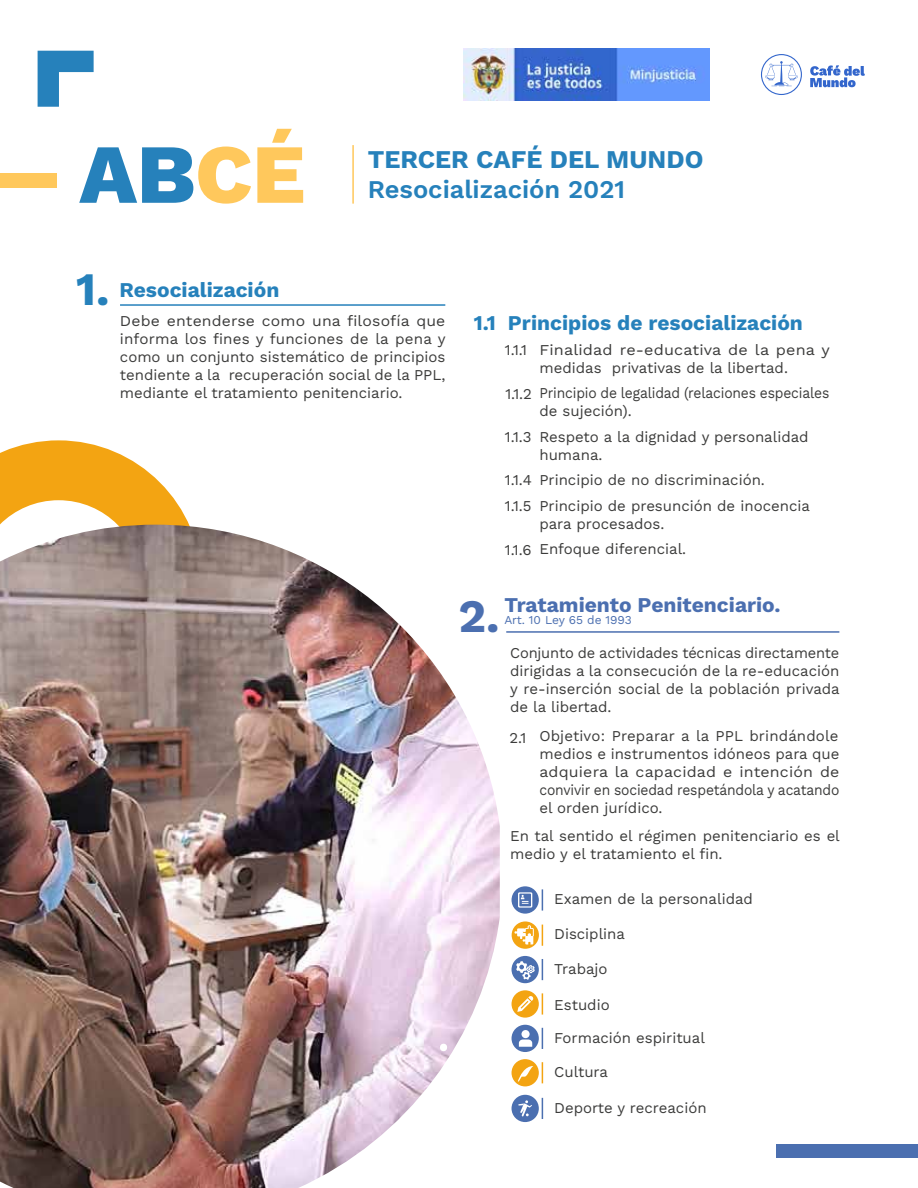
<style>
.page{position:relative;width:918px;height:1188px;background:#fff}
.page>*{position:absolute;margin:0;border:0;box-sizing:border-box;transform-origin:0 0}
.t1{font:800 84px "Work Sans";color:#2681bb}
.t2{font:600 25.5px "Work Sans";color:#2681bb}
.t3{font:700 25.5px "Work Sans";color:#2681bb}
.t4{font:700 21px "Work Sans";color:#2681bb}
.t5{font:700 21px "Work Sans";color:#4b6fb0}
.t6{font:15px/18px "Work Sans";color:#3c3c3b}
.t7{font:15px/18px "Work Sans";color:#3c3c3b;text-align:justify;scale:1.05 1}
.t8{font:15px/18px "Work Sans";color:#3c3c3b;scale:1.08 1}
.t9{font:15px/18px "Work Sans";color:#3c3c3b;scale:.92 1}
.t10{font:12px "Work Sans";color:#4b6fb0}
.s1{color:#ffc85c}
.s2{font-size:46.5px}
</style>
<div class="page">
<div style="left:512px;top:886px;width:27px;height:28px;background:#4b6fb0;border-radius:50%"></div>
<svg style="left:0;top:440px;width:189px;height:85px;fill:#f3a412"></svg>
<img style="left:463px;top:49px;width:247px;height:51px">
<div style="left:0;top:173px;width:56px;height:15px;background:#ffc85c"></div>
<div style="left:777px;top:1144px;width:141px;height:14px;background:#4b6fb0"></div>
<svg style="left:38px;top:51px;width:56px;height:56px"></svg>
<hr style="left:352px;top:145px;width:2px;height:59px;background:#ffc85c">
<hr style="left:120px;top:304px;width:325px;height:2px;background:#2681bb">
<hr style="left:506px;top:631px;width:333px;height:2px;background:#4b6fb0">
<img style="left:0;top:525px;width:500px;height:663px">
<svg style="left:518px;top:892px;width:14px;height:16px"></svg>
<svg style="left:542px;top:889px;width:1px;height:22px"></svg>
<svg style="left:512px;top:921px;width:27px;height:28px"></svg>
<svg style="left:542px;top:925px;width:1px;height:21px"></svg>
<div style="left:512px;top:956px;width:27px;height:27px;background:#4b6fb0;border-radius:50%"></div>
<svg style="left:542px;top:959px;width:1px;height:21px"></svg>
<div style="left:512px;top:990px;width:27px;height:28px;background:#f3a412;border-radius:50%"></div>
<svg style="left:542px;top:993px;width:1px;height:22px"></svg>
<div style="left:512px;top:1025px;width:27px;height:27px;background:#4b6fb0;border-radius:50%"></div>
<svg style="left:542px;top:1028px;width:1px;height:21px"></svg>
<div style="left:512px;top:1059px;width:27px;height:27px;background:#f3a412;border-radius:50%"></div>
<svg style="left:542px;top:1062px;width:1px;height:21px"></svg>
<div style="left:512px;top:1095px;width:27px;height:27px;background:#4b6fb0;border-radius:50%"></div>
<svg style="left:542px;top:1098px;width:1px;height:21px"></svg>
<svg style="left:514px;top:925px;width:20px;height:19px"></svg>
<svg style="left:516px;top:961px;width:19px;height:19px"></svg>
<svg style="left:517px;top:996px;width:16px;height:16px"></svg>
<div style="left:521px;top:1030px;width:9px;height:8px;background:#fff;border-radius:50%"></div>
<svg style="left:519px;top:1040px;width:13px;height:7px"></svg>
<svg style="left:518px;top:1066px;width:15px;height:15px"></svg>
<svg style="left:439px;top:1044px;width:9px;height:7px"></svg>
<svg style="left:518px;top:1100px;width:14px;height:17px"></svg>
<svg style="left:761px;top:54px;width:41px;height:41px"></svg>
<svg style="left:810px;top:65px;width:55px;height:22px"></svg>
<h1 class="t1" style="left:79px;top:126px;width:227px">AB<span class="s1">CÉ</span></h1>
<h3 class="t4" style="left:76px;top:274px;width:205px"><span class="s2">1.</span> Resocialización</h3>
<h2 class="t3" style="left:368px;top:140px;width:337px">TERCER CAFÉ DEL MUNDO</h2>
<h2 class="t2" style="left:368px;top:170px;width:259px">Resocialización 2021</h2>
<p class="t7" style="left:120px;top:312px;width:312px">Debe entenderse como una filosofía que informa los fines y funciones de la pena y como un conjunto sistemático de principios tendiente a la recuperación social de la PPL, mediante el tratamiento penitenciario.</p>
<h3 class="t4" style="left:474px;top:307px;width:331px">1.1 Principios de resocialización</h3>
<p class="t6" style="left:505px;top:341px;width:23px">1.1.1</p>
<p class="t6" style="left:505px;top:384px;width:28px">1.1.2</p>
<p class="t6" style="left:505px;top:427px;width:28px">1.1.3</p>
<p class="t6" style="left:505px;top:466px;width:28px;line-height:26.2px">1.1.4<br>1.1.5</p>
<p class="t6" style="left:505px;top:540px;width:28px">1.1.6</p>
<p class="t8" style="left:539px;top:340px;width:270px">Finalidad re-educativa de la pena y medidas privativas de la libertad.</p>
<p class="t9" style="left:539px;top:384px;width:317px">Principio de legalidad (relaciones especiales de sujeción).</p>
<p class="t6" style="left:539px;top:427px;width:271px">Respeto a la dignidad y personalidad humana.</p>
<p class="t6" style="left:539px;top:467px;width:272px;line-height:25.5px">Principio de no discriminación.<br>Principio de presunción de inocencia</p>
<p class="t6" style="left:539px;top:510px;width:148px;line-height:25.5px">para procesados.<br>Enfoque diferencial.</p>
<h3 class="t5" style="left:458px;top:589px;width:324px"><span class="s2">2.</span> Tratamiento Penitenciario.</h3>
<p class="t10" style="left:504px;top:611px;width:129px">Art. 10 Ley 65 de 1993</p>
<p class="t6" style="left:510px;top:644px;width:331px;text-align:justify">Conjunto de actividades técnicas directamente dirigidas a la consecución de la re-educación y re-inserción social de la población privada de la libertad.</p>
<p class="t6" style="left:510px;top:728px;width:18px">2.1</p>
<p class="t6" style="left:539px;top:726px;width:302px;text-align:justify">Objetivo: Preparar a la PPL brindándole medios e instrumentos idóneos para que adquiera la capacidad e intención de convivir en sociedad respetándola y acatando el orden jurídico.</p>
<p class="t6" style="left:510px;top:827px;width:331px">En tal sentido el régimen penitenciario es el medio y el tratamiento el fin.</p>
<p class="t6" style="left:554px;top:890px;width:200px">Examen de la personalidad</p>
<p class="t6" style="left:554px;top:925px;width:72px">Disciplina</p>
<p class="t6" style="left:554px;top:959px;width:55px">Trabajo</p>
<p class="t6" style="left:554px;top:989px;width:152px;line-height:32.2px">Estudio<br>Formación espiritual</p>
<p class="t6" style="left:554px;top:1062px;width:55px">Cultura</p>
<p class="t6" style="left:554px;top:1098px;width:154px">Deporte y recreación</p>
</div>
